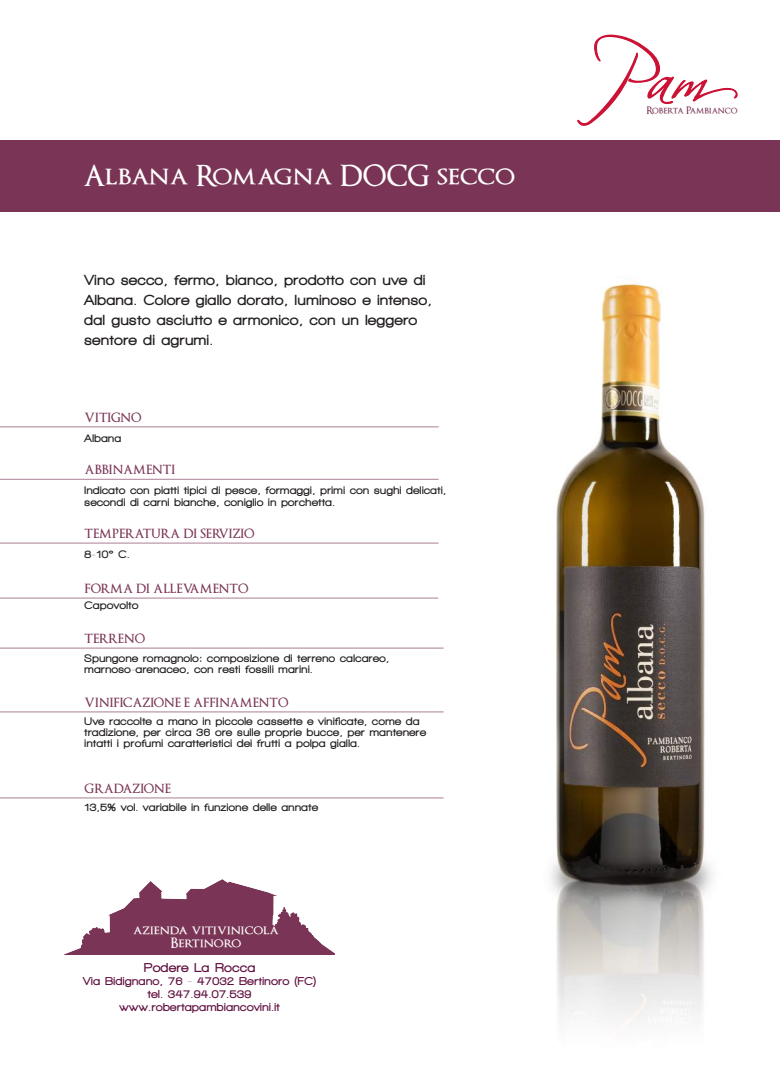
<style>
.page{position:relative;width:780px;height:1088px;background:#fff}
.page>*{position:absolute;margin:0;border:0;box-sizing:border-box;transform-origin:0 0}
.t1{font:600 28.62px "Optimus Princeps";color:#fff}
.t2{font:900 15px/20px "Walkway";letter-spacing:.05em;color:#231f20}
.t3{font:600 14px/13.1px "Optimus Princeps";color:#fff;text-align:center}
.t4{font:900 13.25px "Walkway";letter-spacing:.05em;color:#611140}
.t5{font:600 12.5px "Optimus Princeps";color:#7b3455}
.t6{font:600 12.5px "Optimus Princeps";color:#7a3455}
.t7{font:900 11.75px/13.2px "Walkway";letter-spacing:.05em;color:#611140;text-align:center}
.t8{font:900 11.25px/11.2px "Walkway";letter-spacing:.05em;color:#231f20}
.t9{font:600 10.25px "Optimus Princeps";color:#7a3455;scale:.94 1}
</style>
<div class="page">
<img style="left:65px;top:880px;width:269px;height:74px">
<div style="left:0;top:141px;width:780px;height:71px;background:#7a3455"></div>
<hr style="left:0;top:797px;width:443px;height:1px;background:#7a3455">
<hr style="left:0;top:711px;width:443px;height:1px;background:#7a3455">
<hr style="left:0;top:426px;width:438px;height:1px;background:#7b3455">
<hr style="left:0;top:479px;width:438px;height:1px;background:#7b3455">
<hr style="left:0;top:542px;width:438px;height:2px;background:#7b3455">
<hr style="left:0;top:647px;width:443px;height:2px;background:#7b3455">
<hr style="left:0;top:597px;width:438px;height:2px;background:#7b3455">
<svg style="left:577px;top:34px;width:161px;height:92px"></svg>
<img style="left:551px;top:278px;width:161px;height:748px">
<h1 class="t1" style="left:83px;top:161px;width:433px">Albana Romagna DOCG secco</h1>
<h2 class="t2" style="left:84px;top:269px;width:349px">Vino secco, fermo, bianco, prodotto con uve di Albana. Colore giallo dorato, luminoso e intenso, dal gusto asciutto e armonico, con un leggero sentore di agrumi.</h2>
<p class="t5" style="left:85px;top:411px;width:59px">VITIGNO</p>
<p class="t8" style="left:85px;top:432px;width:38px">Albana</p>
<p class="t5" style="left:85px;top:463px;width:92px">ABBINAMENTI</p>
<p class="t8" style="left:85px;top:485px;width:363px">Indicato con piatti tipici di pesce, formaggi, primi con sughi delicati, secondi di carni bianche, coniglio in porchetta.</p>
<p class="t5" style="left:85px;top:527px;width:171px">TEMPERATURA DI SERVIZIO</p>
<p class="t8" style="left:85px;top:548px;width:46px">8-10° C.</p>
<p class="t5" style="left:85px;top:582px;width:165px">FORMA DI ALLEVAMENTO</p>
<p class="t8" style="left:85px;top:600px;width:55px">Capovolto</p>
<p class="t5" style="left:85px;top:632px;width:62px">TERRENO</p>
<p class="t8" style="left:85px;top:652px;width:306px">Spungone romagnolo: composizione di terreno calcareo, marnoso-arenaceo, con resti fossili marini.</p>
<p class="t6" style="left:85px;top:696px;width:205px">VINIFICAZIONE E AFFINAMENTO</p>
<p class="t8" style="left:85px;top:715px;width:343px">Uve raccolte a mano in piccole cassette e vinificate, come da tradizione, per circa 36 ore sulle proprie bucce, per mantenere intatti i profumi caratteristici dei frutti a polpa gialla.</p>
<p class="t6" style="left:85px;top:782px;width:88px">GRADAZIONE</p>
<p class="t8" style="left:85px;top:801px;width:235px">13,5% vol. variabile in funzione delle annate</p>
<p class="t3" style="left:133px;top:924px;width:147px">azienda vitivinicola<br>Bertinoro</p>
<p class="t4" style="left:144px;top:960px;width:112px">Podere La Rocca</p>
<p class="t7" style="left:83px;top:974px;width:234px">Via Bidignano, 76 - 47032 Bertinoro (FC) tel. 347.94.07.539 www.robertapambiancovini.it</p>
<p class="t9" style="left:646px;top:105px;width:98px">Roberta Pambianco</p>
</div>
